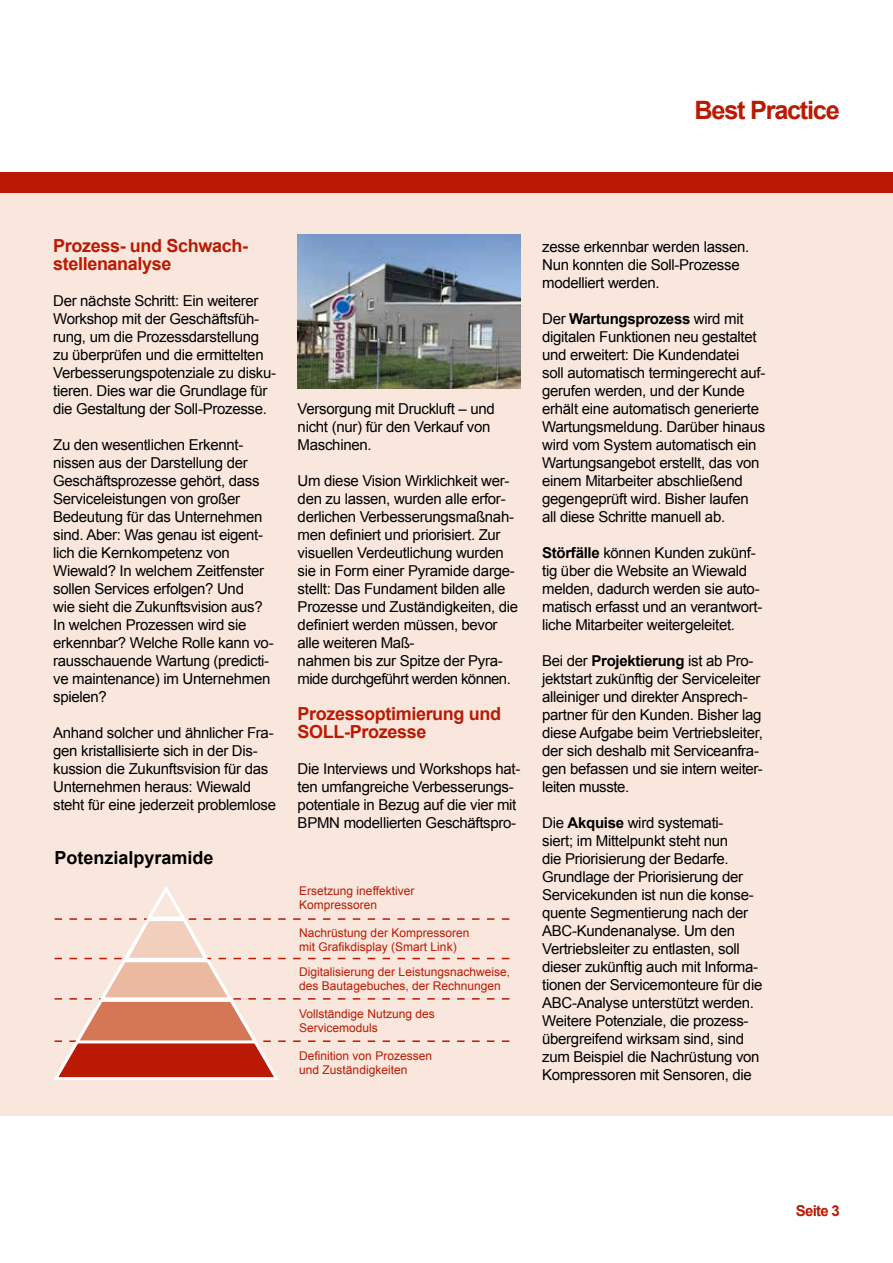
<style>
.page{position:relative;width:893px;height:1263px;background:#fff}
.page>*{position:absolute;margin:0;border:0;box-sizing:border-box;transform-origin:0 0}
.t1{font:700 25.35px "Arial";letter-spacing:-.05em;color:#ba1a03}
.t2{font:700 18px/18px "Arial";letter-spacing:-.02em;color:#ba1a03}
.t3{font:700 18px "Arial";color:#000}
.t4{font:15px/18px "Arial";letter-spacing:-.02em;color:#000}
.t5{font:700 15px "Arial";letter-spacing:-.05em;color:#ba1a03}
.t6{font:12px/14.4px "Arial";color:#ba1a03}
.s1{font-weight:700}
</style>
<div class="page">
<div style="left:0;top:172px;width:893px;height:21px;background:#ba1a03"></div>
<div style="left:0;top:193px;width:893px;height:923px;background:#f9e7dd"></div>
<svg style="left:55px;top:886px;width:454px;height:193px"></svg>
<img style="left:298px;top:234px;width:223px;height:155px">
<h1 class="t1" style="left:694px;top:93px;width:147px">Best Practice</h1>
<p class="t2" style="left:53px;top:237px;width:196px">Prozess- und Schwach&shy;stellenanalyse</p>
<p class="t4" style="left:53px;top:292px;width:225px">Der nächste Schritt: Ein weiterer Workshop mit der Geschäftsfüh&shy;rung, um die Prozessdarstellung zu überprüfen und die ermittelten Verbesserungspotenziale zu disku&shy;tieren. Dies war die Grundlage für die Gestaltung der Soll-Prozesse.</p>
<p class="t4" style="left:53px;top:436px;width:222px">Zu den wesentlichen Erkennt&shy;nissen aus der Darstellung der<br>Geschäftsprozesse gehört, dass<br>Serviceleistungen von großer<br>Bedeutung für das Unternehmen sind. Aber: Was genau ist eigent&shy;lich die Kernkompetenz von<br>Wiewald? In welchem Zeitfenster sollen Services erfolgen? Und<br>wie sieht die Zukunftsvision aus?<br>In welchen Prozessen wird sie erkennbar? Welche Rolle kann vo&shy;rausschauende Wartung (predicti&shy;ve maintenance) im Unternehmen spielen?</p>
<p class="t4" style="left:53px;top:724px;width:224px">Anhand solcher und ähnlicher Fra&shy;gen kristallisierte sich in der Dis&shy;kussion die Zukunftsvision für das Unternehmen heraus: Wiewald steht für eine jederzeit problemlose</p>
<p class="t3" style="left:55px;top:846px;width:161px">Potenzialpyramide</p>
<p class="t4" style="left:298px;top:400px;width:199px">Versorgung mit Druckluft – und nicht (nur) für den Verkauf von<br>Maschinen.</p>
<p class="t4" style="left:298px;top:472px;width:222px">Um diese Vision Wirklichkeit wer&shy;den zu lassen, wurden alle erfor&shy;derlichen Verbesserungsmaßnah&shy;men definiert und priorisiert. Zur visuellen Verdeutlichung wurden sie in Form einer Pyramide darge&shy;stellt: Das Fundament bilden alle<br>Prozesse und Zuständigkeiten, die definiert werden müssen, bevor alle weiteren Maß-<br>nahmen bis zur Spitze der Pyra&shy;mide durchgeführt werden können.</p>
<p class="t2" style="left:298px;top:705px;width:205px">Prozessoptimierung und<br>SOLL-Prozesse</p>
<p class="t4" style="left:298px;top:760px;width:224px">Die Interviews und Workshops hat&shy;ten umfangreiche Verbesserungs&shy;potentiale in Bezug auf die vier mit BPMN modellierten Geschäftspro-</p>
<p class="t6" style="left:299px;top:884px;width:117px">Ersetzung ineffektiver<br>Kompressoren</p>
<p class="t6" style="left:299px;top:925px;width:172px">Nachrüstung der Kompressoren mit Grafikdisplay (Smart Link)</p>
<p class="t6" style="left:299px;top:964px;width:212px">Digitalisierung der Leistungsnachweise, des Bautagebuches, der Rechnungen</p>
<p class="t6" style="left:299px;top:1006px;width:137px">Vollständige Nutzung des<br>Servicemoduls</p>
<p class="t6" style="left:299px;top:1049px;width:134px">Definition von Prozessen und Zuständigkeiten</p>
<p class="t4" style="left:542px;top:238px;width:209px">zesse erkennbar werden lassen.<br>Nun konnten die Soll-Prozesse modelliert werden.</p>
<p class="t4" style="left:542px;top:310px;width:225px">Der <span class="s1">Wartungsprozess</span> wird mit digitalen Funktionen neu gestaltet und erweitert: Die Kundendatei<br>soll automatisch termingerecht auf&shy;gerufen werden, und der Kunde erhält eine automatisch generierte Wartungsmeldung. Darüber hinaus wird vom System automatisch ein Wartungsangebot erstellt, das von einem Mitarbeiter abschließend gegengeprüft wird. Bisher laufen all diese Schritte manuell ab.</p>
<p class="t4" style="left:542px;top:544px;width:222px"><span class="s1">Störfälle</span> können Kunden zukünf&shy;tig über die Website an Wiewald melden, dadurch werden sie auto&shy;matisch erfasst und an verantwort&shy;liche Mitarbeiter weitergeleitet.</p>
<p class="t4" style="left:542px;top:652px;width:222px">Bei der <span class="s1">Projektierung</span> ist ab Pro&shy;jektstart zukünftig der Serviceleiter alleiniger und direkter Ansprech&shy;partner für den Kunden. Bisher lag diese Aufgabe beim Vertriebsleiter, der sich deshalb mit Serviceanfra&shy;gen befassen und sie intern weiter&shy;leiten musste.</p>
<p class="t4" style="left:542px;top:814px;width:222px">Die <span class="s1">Akquise</span> wird systemati-<br>siert; im Mittelpunkt steht nun<br>die Priorisierung der Bedarfe.<br>Grundlage der Priorisierung der<br>Servicekunden ist nun die konse&shy;quente Segmentierung nach der<br>ABC-Kundenanalyse. Um den<br>Vertriebsleiter zu entlasten, soll dieser zukünftig auch mit Informa&shy;tionen der Servicemonteure für die<br>ABC-Analyse unterstützt werden.<br>Weitere Potenziale, die prozess&shy;übergreifend wirksam sind, sind zum Beispiel die Nachrüstung von<br>Kompressoren mit Sensoren, die</p>
<p class="t5" style="left:796px;top:1201px;width:45px">Seite 3</p>
</div>
